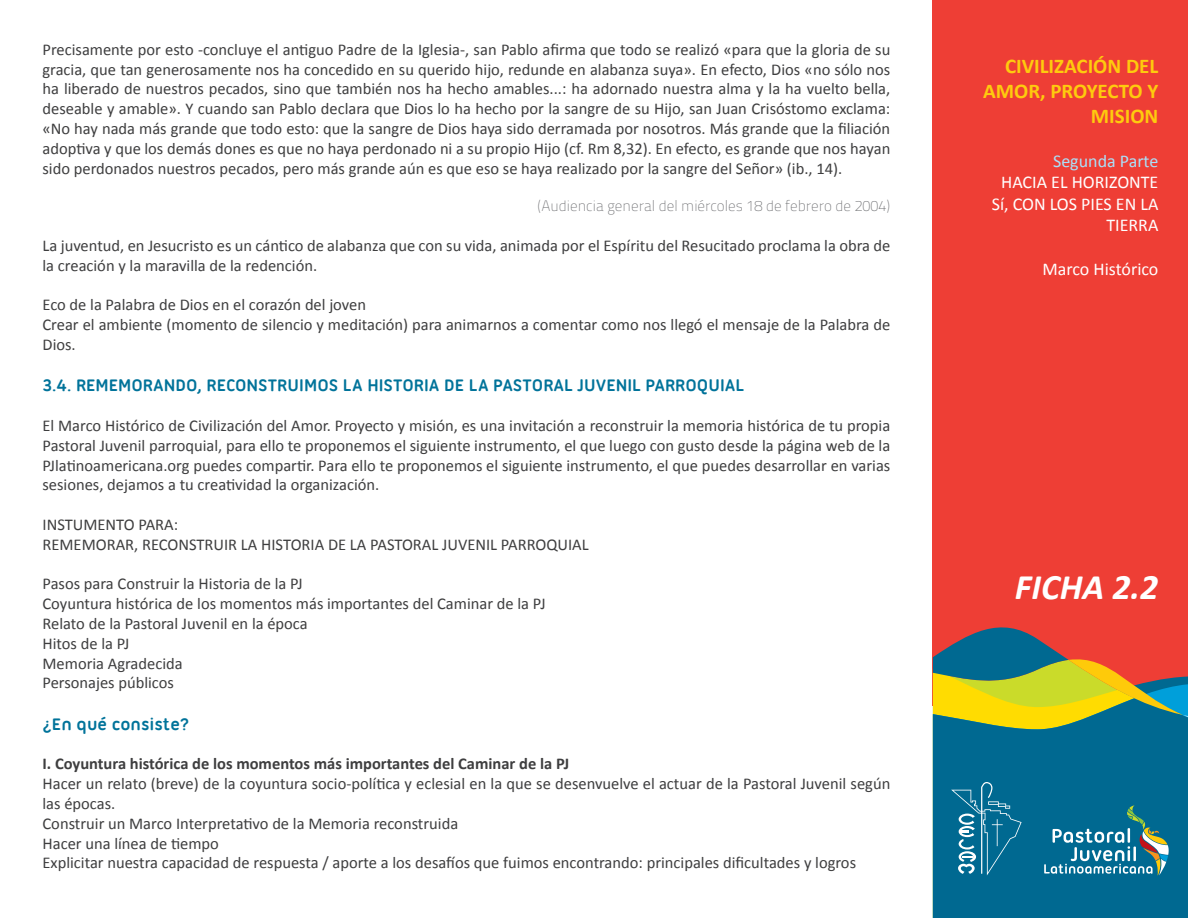
<style>
.page{position:relative;width:1188px;height:918px;background:#fff}
.page>*{position:absolute;margin:0;border:0;box-sizing:border-box;transform-origin:0 0}
.t1{font:italic 700 36px "Calibri";color:#fff}
.t2{font:700 21px/25.2px "Calibri";color:#fecb0e;text-align:right}
.subtitulo_3{font:700 18px "Ubuntu Titling";color:#00739a}
.t3{font:18px/21.6px "Calibri";color:#fff;text-align:right}
.t4{font:18px "Calibri";color:#aae0f9}
.texto{font:16.5px/19.8px "Calibri";color:#3e3e3f}
.texto-2{font:700 16.5px "Calibri";color:#3e3e3f}
.autor{font:700 15px "Titillium Text 14 L";color:#6c6d70}
</style>
<div class="page">
<div style="left:933px;top:0;width:255px;height:705px;background:#ee3e35"></div>
<div style="left:933px;top:717px;width:255px;height:201px;background:#006991"></div>
<svg style="left:933px;top:627px;width:255px;height:90px"></svg>
<svg style="left:951px;top:782px;width:71px;height:93px;background:#1f7b9e"></svg>
<svg style="left:1044px;top:805px;width:125px;height:70px;background:#32829c"></svg>
<p class="texto" style="left:43px;top:39px;width:849px;text-align:justify">Precisamente por esto -concluye el antiguo Padre de la Iglesia-, san Pablo afirma que todo se realizó «para que la gloria de su gracia, que tan generosamente nos ha concedido en su querido hijo, redunde en alabanza suya». En efecto, Dios «no sólo nos ha liberado de nuestros pecados, sino que también nos ha hecho amables...: ha adornado nuestra alma y la ha vuelto bella, deseable y amable». Y cuando san Pablo declara que Dios lo ha hecho por la sangre de su Hijo, san Juan Crisóstomo exclama: «No hay nada más grande que todo esto: que la sangre de Dios haya sido derramada por nosotros. Más grande que la filiación adoptiva y que los demás dones es que no haya perdonado ni a su propio Hijo (cf. Rm 8,32). En efecto, es grande que nos hayan sido perdonados nuestros pecados, pero más grande aún es que eso se haya realizado por la sangre del Señor» (ib., 14).</p>
<p class="autor" style="left:537px;top:197px;width:354px">(Audiencia general del miércoles 18 de febrero de 2004)</p>
<p class="texto" style="left:43px;top:235px;width:849px">La juventud, en Jesucristo es un cántico de alabanza que con su vida, animada por el Espíritu del Resucitado proclama la obra de la creación y la maravilla de la redención.</p>
<p class="texto" style="left:43px;top:294px;width:325px">Eco de la Palabra de Dios en el corazón del joven</p>
<p class="texto" style="left:43px;top:314px;width:849px">Crear el ambiente (momento de silencio y meditación) para animarnos a comentar como nos llegó el mensaje de la Palabra de<br>Dios.</p>
<p class="subtitulo_3" style="left:43px;top:375px;width:703px">3.4. REMEMORANDO, RECONSTRUIMOS LA HISTORIA DE LA PASTORAL JUVENIL PARROQUIAL</p>
<p class="texto" style="left:43px;top:415px;width:849px;text-align:justify">El Marco Histórico de Civilización del Amor. Proyecto y misión, es una invitación a reconstruir la memoria histórica de tu propia Pastoral Juvenil parroquial, para ello te proponemos el siguiente instrumento, el que luego con gusto desde la página web de la PJlatinoamericana.org puedes compartir. Para ello te proponemos el siguiente instrumento, el que puedes desarrollar en varias sesiones, dejamos a tu creatividad la organización.</p>
<p class="texto" style="left:43px;top:514px;width:137px">INSTUMENTO PARA:</p>
<p class="texto" style="left:43px;top:534px;width:548px">REMEMORAR, RECONSTRUIR LA HISTORIA DE LA PASTORAL JUVENIL PARROQUIAL</p>
<p class="texto" style="left:43px;top:573px;width:262px">Pasos para Construir la Historia de la PJ</p>
<p class="texto" style="left:43px;top:593px;width:505px">Coyuntura histórica de los momentos más importantes del Caminar de la PJ</p>
<p class="texto" style="left:43px;top:613px;width:267px">Relato de la Pastoral Juvenil en la época</p>
<p class="texto" style="left:43px;top:633px;width:89px">Hitos de la PJ</p>
<p class="texto" style="left:43px;top:653px;width:142px">Memoria Agradecida</p>
<p class="texto" style="left:43px;top:672px;width:133px">Personajes públicos</p>
<p class="subtitulo_3" style="left:43px;top:714px;width:149px">¿En qué consiste?</p>
<p class="texto-2" style="left:43px;top:754px;width:528px">I. Coyuntura histórica de los momentos más importantes del Caminar de la PJ</p>
<p class="texto" style="left:43px;top:773px;width:849px">Hacer un relato (breve) de la coyuntura socio-política y eclesial en la que se desenvuelve el actuar de la Pastoral Juvenil según las épocas.</p>
<p class="texto" style="left:43px;top:813px;width:417px">Construir un Marco Interpretativo de la Memoria reconstruida</p>
<p class="texto" style="left:43px;top:833px;width:178px">Hacer una línea de tiempo</p>
<p class="texto" style="left:43px;top:852px;width:815px">Explicitar nuestra capacidad de respuesta / aporte a los desafíos que fuimos encontrando: principales dificultades y logros</p>
<p class="t2" style="left:983px;top:52px;width:177px">CIVILIZACIÓN DEL<br>AMOR, PROYECTO Y<br>MISION</p>
<p class="t4" style="left:1053px;top:149px;width:107px">Segunda Parte</p>
<p class="t3" style="left:992px;top:171px;width:168px">HACIA EL HORIZONTE<br>Sí, CON LOS PIES EN LA<br>TIERRA</p>
<p class="t3" style="left:1043px;top:257px;width:117px">Marco Histórico</p>
<h1 class="t1" style="left:1015px;top:564px;width:145px">FICHA 2.2</h1>
</div>
